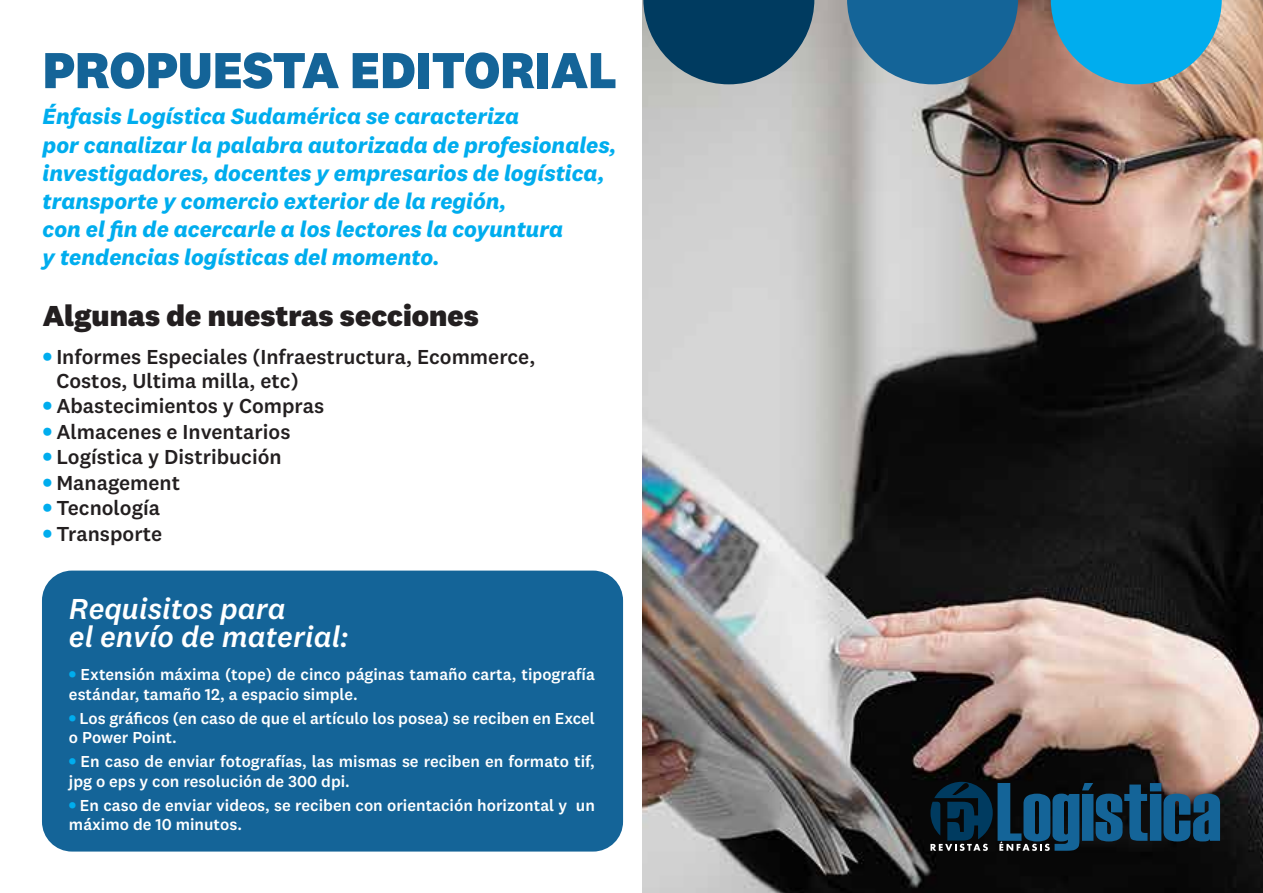
<style>
.page{position:relative;width:1263px;height:893px;background:#fff}
.page>*{position:absolute;margin:0;border:0;box-sizing:border-box;transform-origin:0 0}
.t1{font:800 52.5px "National 2";color:#146498}
.t2{font:italic 500 30px/28.3px "National 2";color:#fff}
.t3{font:800 30px "National 2";color:#231f20}
.t4{font:italic 700 22.8px/28px "National 2";color:#00adee}
.t5{font:500 21px/24px "National 2";color:#231f20}
.t6{font:500 16.5px/19.5px "National 2";color:#fff}
.s1{font-weight:900;color:#00adee}
</style>
<div class="page">
<img style="left:642px;top:0;width:621px;height:893px">
<svg style="left:643px;top:0;width:171px;height:84px"></svg>
<svg style="left:847px;top:0;width:171px;height:84px"></svg>
<svg style="left:1051px;top:0;width:171px;height:84px"></svg>
<svg style="left:930px;top:782px;width:290px;height:69px"></svg>
<div style="left:42px;top:571px;width:581px;height:280px;background:#146498;border-radius:30px"></div>
<h1 class="t1" style="left:43px;top:37px;width:576px">PROPUESTA EDITORIAL</h1>
<p class="t4" style="left:43px;top:102px;width:575px">Énfasis Logística Sudamérica se caracteriza<br>por canalizar la palabra autorizada de profesionales, investigadores, docentes y empresarios de logística, transporte y comercio exterior de la región,<br>con el fin de acercarle a los lectores la coyuntura<br>y tendencias logísticas del momento.</p>
<h2 class="t3" style="left:43px;top:297px;width:438px">Algunas de nuestras secciones</h2>
<p class="t5" style="left:56px;top:345px;width:480px;text-indent:-14px"><span class="s1">•</span> Informes Especiales (Infraestructura, Ecommerce,<br>Costos, Ultima milla, etc)</p>
<p class="t5" style="left:43px;top:394px;width:283px"><span class="s1">•</span> Abastecimientos y Compras</p>
<p class="t5" style="left:43px;top:420px;width:249px"><span class="s1">•</span> Almacenes e Inventarios</p>
<p class="t5" style="left:43px;top:445px;width:240px"><span class="s1">•</span> Logística y Distribución</p>
<p class="t5" style="left:43px;top:470px;width:139px"><span class="s1">•</span> Management</p>
<p class="t5" style="left:43px;top:496px;width:119px"><span class="s1">•</span> Tecnología</p>
<p class="t5" style="left:43px;top:521px;width:121px"><span class="s1">•</span> Transporte</p>
<h2 class="t2" style="left:69px;top:594px;width:281px">Requisitos para<br>el envío de material:</h2>
<p class="t6" style="left:69px;top:665px;width:527px"><span class="s1">•</span> Extensión máxima (tope) de cinco páginas tamaño carta, tipografía estándar, tamaño 12, a espacio simple.</p>
<p class="t6" style="left:69px;top:708px;width:527px"><span class="s1">•</span> Los gráficos (en caso de que el artículo los posea) se reciben en Excel o Power Point.</p>
<p class="t6" style="left:69px;top:752px;width:527px"><span class="s1">•</span> En caso de enviar fotografías, las mismas se reciben en formato tif, jpg o eps y con resolución de 300 dpi.</p>
<p class="t6" style="left:69px;top:795px;width:527px"><span class="s1">•</span> En caso de enviar videos, se reciben con orientación horizontal y un máximo de 10 minutos.</p>
</div>
